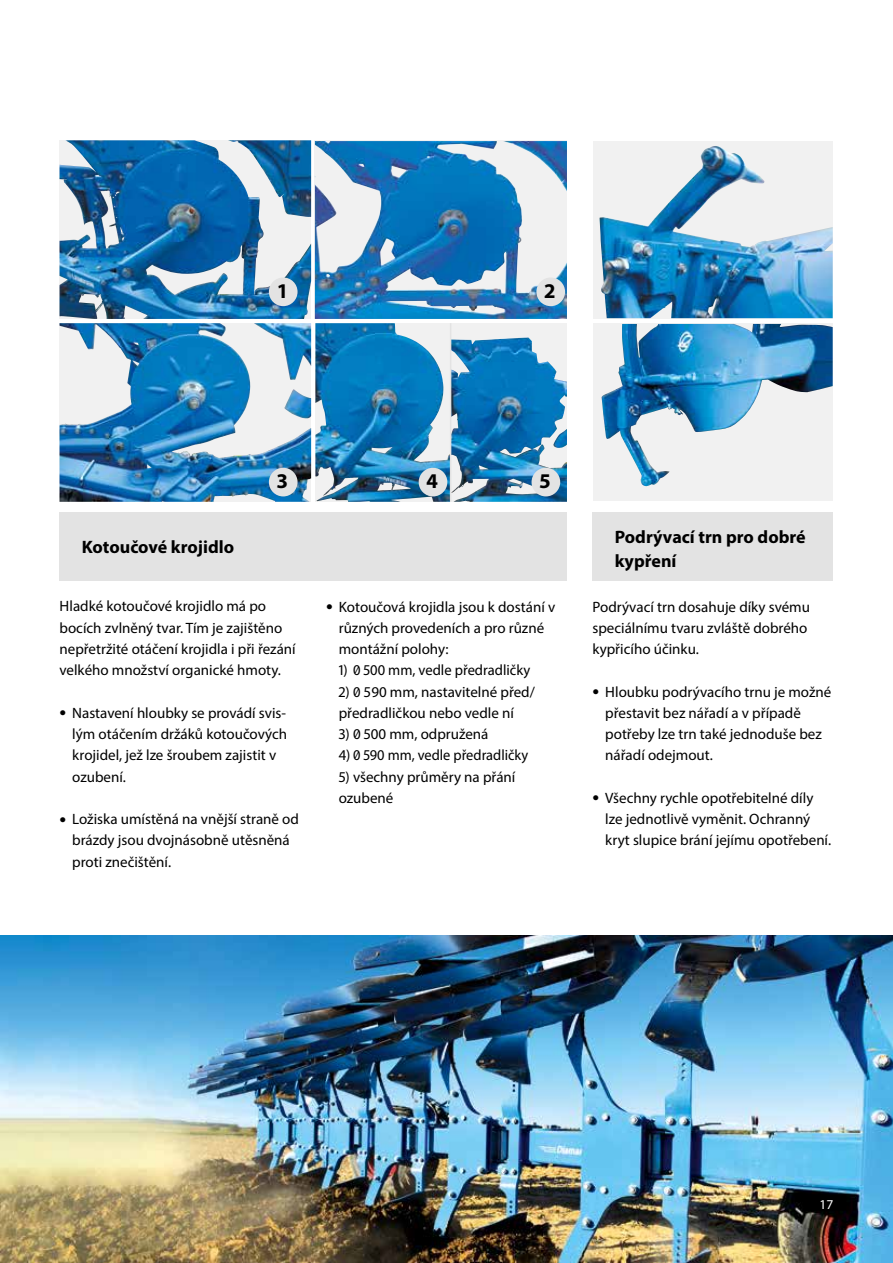
<style>
.page{position:relative;width:893px;height:1263px;background:#fff}
.page>*{position:absolute;margin:0;border:0;box-sizing:border-box;transform-origin:0 0}
.t1{font:700 21px "Myriad Pro";color:#000}
.t2{font:700 18px/24px "Myriad Pro";color:#000}
.t3{font:15px/21.3px "Myriad Pro";color:#000}
.t4{font:13.5px "Myriad Pro";color:#fff}
.s1{font-size:24px}
</style>
<div class="page">
<div style="left:593px;top:141px;width:240px;height:177px;background:#f1f1f1"></div>
<img style="left:599px;top:146px;width:234px;height:172px">
<div style="left:593px;top:324px;width:240px;height:177px;background:#f1f1f1"></div>
<img style="left:601px;top:324px;width:232px;height:162px">
<img style="left:60px;top:140px;width:251px;height:179px">
<img style="left:60px;top:323px;width:251px;height:179px">
<img style="left:315px;top:141px;width:252px;height:178px">
<img style="left:315px;top:323px;width:135px;height:179px">
<img style="left:451px;top:323px;width:116px;height:179px">
<img style="left:451px;top:337px;width:77px;height:165px">
<div style="left:269px;top:277px;width:29px;height:29px;background:#e3e3e3;border-radius:50%"></div>
<hr style="left:450px;top:323px;width:1px;height:179px;background:#e3e3e3">
<div style="left:536px;top:277px;width:29px;height:29px;background:#e3e3e3;border-radius:50%"></div>
<div style="left:269px;top:468px;width:29px;height:28px;background:#e3e3e3;border-radius:50%"></div>
<div style="left:419px;top:468px;width:28px;height:28px;background:#e3e3e3;border-radius:50%"></div>
<div style="left:531px;top:468px;width:29px;height:28px;background:#e3e3e3;border-radius:50%"></div>
<div style="left:592px;top:512px;width:241px;height:68px;background:#e3e3e3"></div>
<div style="left:60px;top:512px;width:507px;height:68px;background:#e3e3e3"></div>
<img style="left:0;top:935px;width:893px;height:328px">
<h1 class="t1" style="left:278px;top:277px;width:10px">1</h1>
<h1 class="t1" style="left:545px;top:277px;width:12px">2</h1>
<p class="t2" style="left:82px;top:534px;width:154px">Kotoučové krojidlo</p>
<h1 class="t1" style="left:277px;top:468px;width:12px">3</h1>
<h1 class="t1" style="left:426px;top:468px;width:13px">4</h1>
<h1 class="t1" style="left:540px;top:468px;width:12px">5</h1>
<p class="t3" style="left:60px;top:596px;width:238px">Hladké kotoučové krojidlo má po bocích zvlněný tvar. Tím je zajištěno nepřetržité otáčení krojidla i při řezání velkého množství organické hmoty.</p>
<p class="t3" style="left:72px;top:702px;width:216px;text-indent:-13px"><span class="s1">•</span> Nastavení hloubky se provádí svis&shy;lým otáčením držáků kotoučových krojidel, jež lze šroubem zajistit v ozubení.</p>
<p class="t3" style="left:72px;top:808px;width:228px;text-indent:-13px"><span class="s1">•</span> Ložiska umístěná na vnější straně od brázdy jsou dvojnásobně utěsněná proti znečištění.</p>
<p class="t3" style="left:339px;top:596px;width:218px;text-indent:-13px"><span class="s1">•</span> Kotoučová krojidla jsou k dostání v různých provedeních a pro různé montážní polohy:</p>
<p class="t3" style="left:339px;top:659px;width:193px">1) 0 500 mm, vedle předradličky</p>
<p class="t3" style="left:339px;top:681px;width:198px">2) 0 590 mm, nastavitelné před/ předradličkou nebo vedle ní</p>
<p class="t3" style="left:339px;top:723px;width:151px">3) 0 500 mm, odpružená</p>
<p class="t3" style="left:339px;top:744px;width:191px">4) 0 590 mm, vedle předradličky</p>
<p class="t3" style="left:339px;top:766px;width:178px">5) všechny průměry na přání ozubené</p>
<p class="t2" style="left:615px;top:524px;width:192px">Podrývací trn pro dobré kypření</p>
<p class="t3" style="left:592px;top:596px;width:219px">Podrývací trn dosahuje díky svému speciálnímu tvaru zvláště dobrého kypřicího účinku.</p>
<p class="t3" style="left:605px;top:681px;width:228px;text-indent:-13px"><span class="s1">•</span> Hloubku podrývacího trnu je možné přestavit bez nářadí a v případě potřeby lze trn také jednoduše bez nářadí odejmout.</p>
<p class="t3" style="left:605px;top:787px;width:228px;text-indent:-13px"><span class="s1">•</span> Všechny rychle opotřebitelné díly lze jednotlivě vyměnit. Ochranný kryt slupice brání jejímu opotřebení.</p>
<p class="t4" style="left:820px;top:1196px;width:15px">17</p>
</div>
